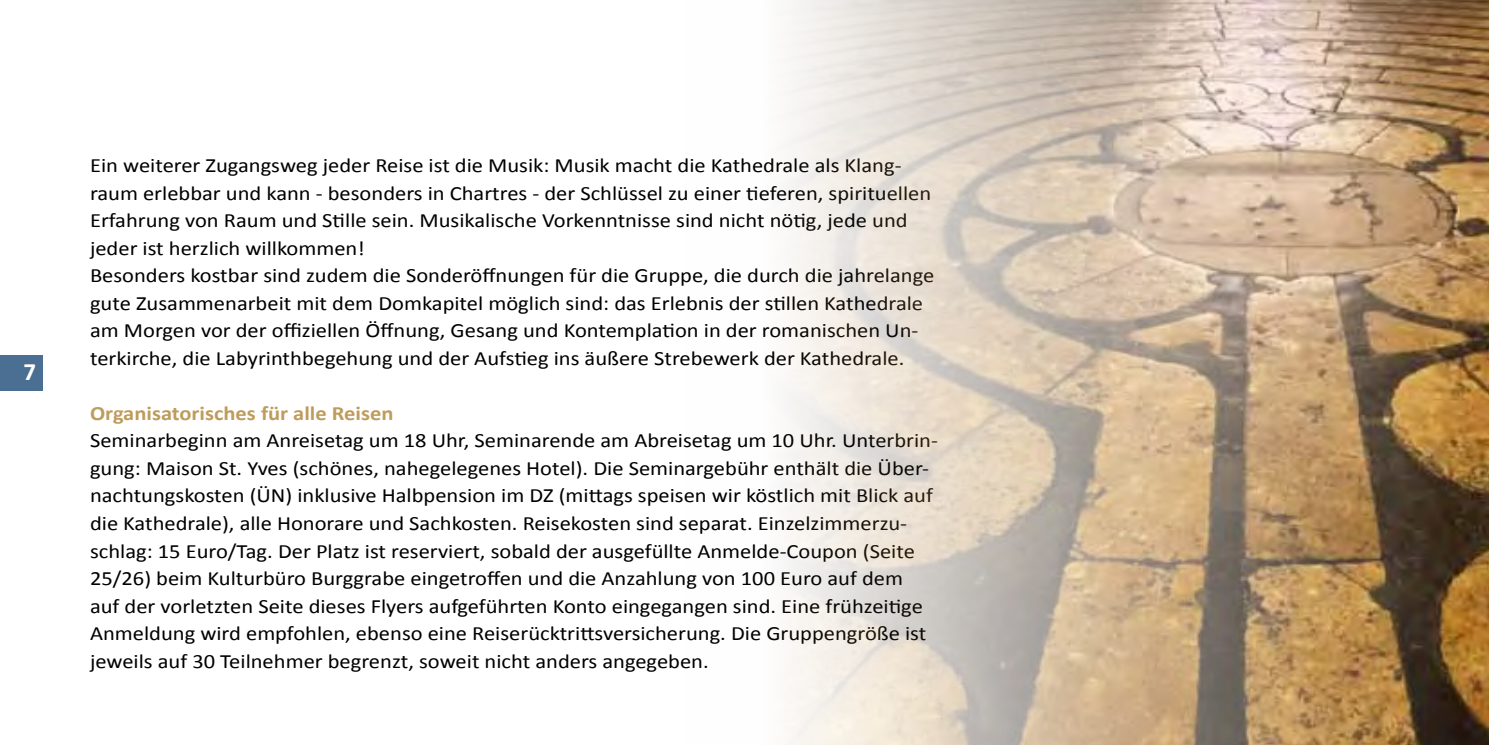
<style>
.page{position:relative;width:1489px;height:745px;background:#fff}
.page>*{position:absolute;margin:0;border:0;box-sizing:border-box;transform-origin:0 0}
.t1{font:700 25px "Calibri";color:#fff}
.t2{font:20.25px/27.5px "Calibri";color:#000;scale:1.11 1}
.t3{font:700 20.25px "Calibri";color:#be9c5c;scale:1.11 1}
</style>
<div class="page">
<div style="left:0;top:354px;width:42px;height:36px;background:#4b6e93"></div>
<img style="left:787px;top:0;width:701px;height:744px">
<p class="t1" style="left:24px;top:356px;width:14px">7</p>
<p class="t2" style="left:90px;top:150px;width:762px">Ein weiterer Zugangsweg jeder Reise ist die Musik: Musik macht die Kathedrale als Klang&shy;raum erlebbar und kann - besonders in Chartres - der Schlüssel zu einer tieferen, spirituellen Erfahrung von Raum und Stille sein. Musikalische Vorkenntnisse sind nicht nötig, jede und jeder ist herzlich willkommen!<br>Besonders kostbar sind zudem die Sonderöffnungen für die Gruppe, die durch die jahrelange gute Zusammenarbeit mit dem Domkapitel möglich sind: das Erlebnis der stillen Kathedrale am Morgen vor der offiziellen Öffnung, Gesang und Kontemplation in der romanischen Un&shy;terkirche, die Labyrinthbegehung und der Aufstieg ins äußere Strebewerk der Kathedrale.</p>
<p class="t3" style="left:90px;top:400px;width:275px">Organisatorisches für alle Reisen</p>
<p class="t2" style="left:90px;top:425px;width:765px">Seminarbeginn am Anreisetag um 18 Uhr, Seminarende am Abreisetag um 10 Uhr. Unterbrin&shy;gung: Maison St. Yves (schönes, nahegelegenes Hotel). Die Seminargebühr enthält die Über&shy;nachtungskosten (ÜN) inklusive Halbpension im DZ (mittags speisen wir köstlich mit Blick auf die Kathedrale), alle Honorare und Sachkosten. Reisekosten sind separat. Einzelzimmerzu&shy;schlag: 15 Euro/Tag. Der Platz ist reserviert, sobald der ausgefüllte Anmelde-Coupon (Seite 25/26) beim Kulturbüro Burggrabe eingetroffen und die Anzahlung von 100 Euro auf dem<br>auf der vorletzten Seite dieses Flyers aufgeführten Konto eingegangen sind. Eine frühzeitige Anmeldung wird empfohlen, ebenso eine Reiserücktrittsversicherung. Die Gruppengröße ist jeweils auf 30 Teilnehmer begrenzt, soweit nicht anders angegeben.</p>
</div>
